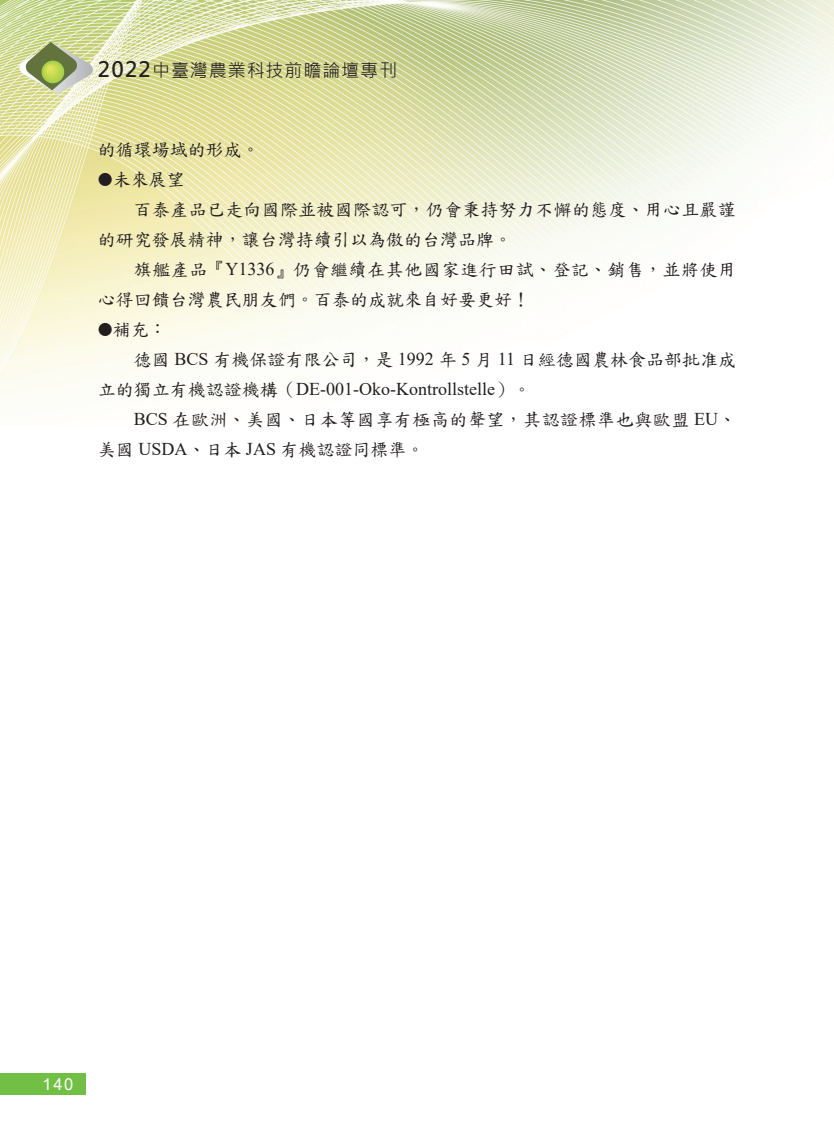
<style>
.page{position:relative;width:834px;height:1132px;background:#fff}
.page>*{position:absolute;margin:0;border:0;box-sizing:border-box;transform-origin:0 0}
.t1{font:18px/30px "DF Kai Shu SB Estd BF";color:#231f20}
.t2{font:18px/30px "DF Kai Shu SB Estd BF";letter-spacing:.03em;color:#231f20}
.t3{font:18px "Times New Roman";color:#231f20}
.t4{font:18px "Microsoft Jheng Hei";letter-spacing:.05em;color:#231f20}
.t5{font:16.5px "Arial";color:#fff}
.s1{font-weight:700;font-size:21px}
.s2{font-size:15px}
.s3{font-family:"Times New Roman"}
.s4{font-family:"DF Kai Shu SB Estd BF"}
</style>
<div class="page">
<img style="left:0;top:0;width:833px;height:396px">
<div style="left:0;top:1073px;width:85px;height:21px;background:#71bf44"></div>
<svg style="left:17px;top:42px;width:78px;height:52px;background:#b8c28d"></svg>
<p class="t4" style="left:98px;top:59px;width:301px"><span class="s1">2022</span>中臺灣農業科技前瞻論壇專刊</p>
<p class="t1" style="left:98px;top:134px;width:163px">的循環場域的形成。</p>
<p class="t1" style="left:98px;top:164px;width:88px"><span class="s2">●</span>未來展望</p>
<p class="t1" style="left:134px;top:194px;width:612px">百泰產品已走向國際並被國際認可，仍會秉持努力不懈的態度、用心且嚴謹</p>
<p class="t1" style="left:98px;top:224px;width:415px">的研究發展精神，讓台灣持續引以為傲的台灣品牌。</p>
<p class="t2" style="left:134px;top:254px;width:603px">旗艦產品『<span class="s3">Y1336</span>』仍會繼續在其他國家進行田試、登記、銷售，並將使用</p>
<p class="t1" style="left:98px;top:284px;width:433px">心得回饋台灣農民朋友們。百泰的成就來自好要更好！</p>
<p class="t1" style="left:134px;top:314px;width:603px;text-indent:-36px"><span class="s2">●</span>補充：<br>德國<span class="s3">BCS</span> 有機保證有限公司，是 <span class="s3">1992</span> 年 <span class="s3">5</span> 月 <span class="s3">11</span> 日經德國農林食品部批准成</p>
<p class="t3" style="left:98px;top:376px;width:434px"><span class="s4">立的獨立有機認證機構（</span>DE-001-Oko-Kontrollstelle<span class="s4">）。</span></p>
<p class="t2" style="left:98px;top:404px;width:639px;text-indent:36px"><span class="s3">BCS</span> 在歐洲、美國、日本等國享有極高的聲望，其認證標準也與歐盟 <span class="s3">EU</span>、美國<span class="s3">USDA</span>、日本 <span class="s3">JAS</span> 有機認證同標準。</p>
<p class="t5" style="left:43px;top:1072px;width:32px">140</p>
</div>
